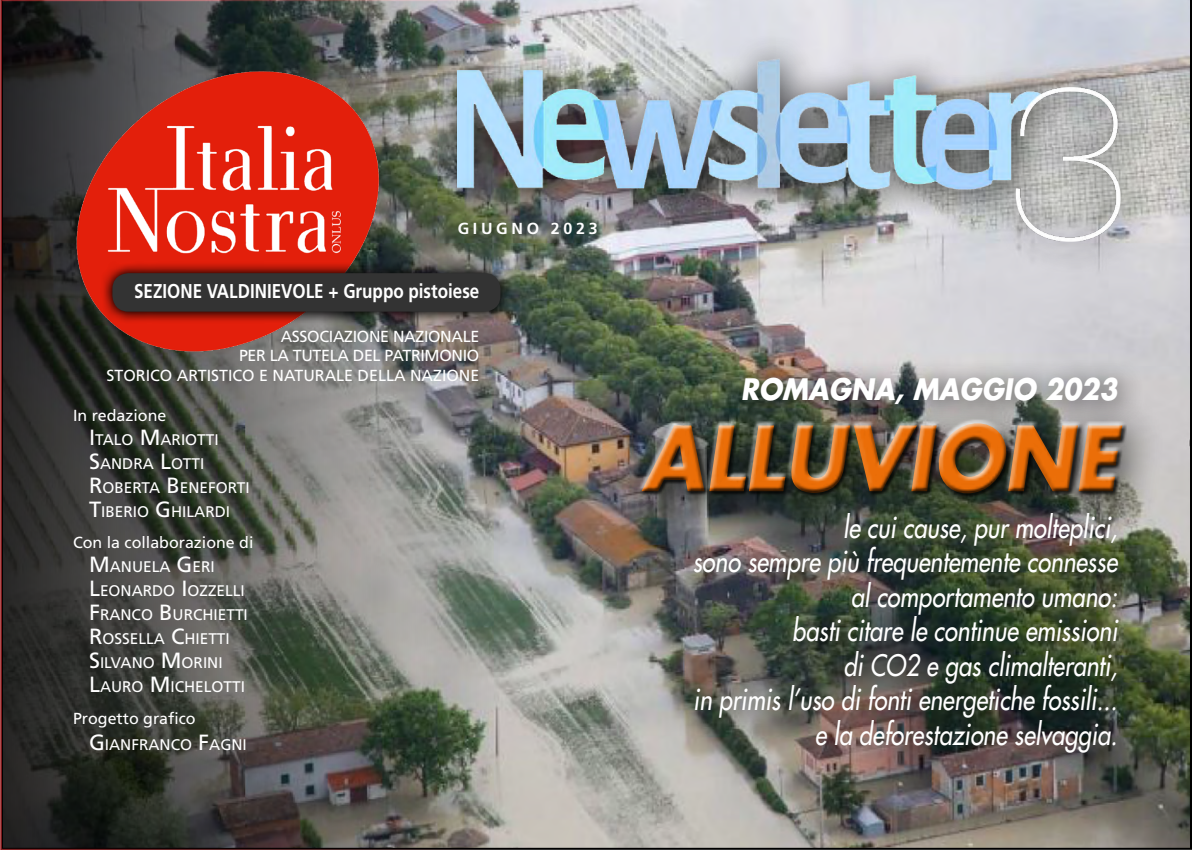
<style>
.page{position:relative;width:1192px;height:850px;background:#fff}
.page>*{position:absolute;margin:0;border:0;box-sizing:border-box;transform-origin:0 0}
.t1{font:italic 700 87.2px "Futura";color:#eb6e08;scale:.92 1}
.t2{font:italic 28.8px/34.4px "Futura";color:#fff;text-align:right;scale:.83 1}
.t3{font:italic 700 28.8px "Futura";color:#fff;scale:.92 1}
.t4{font:700 20px "Frutiger";color:#fff;scale:.85 1}
.t5{font:16px/19.2px "Frutiger";letter-spacing:-.02em;color:#fff;text-align:right}
.t6{font:16px "Frutiger";color:#fff}
.t7{font:700 16px "Frutiger";letter-spacing:.23em;color:#fff}
.t8{font:15.4px/24px "Frutiger";color:#fff}
.s1{font-size:22px}
</style>
<div class="page">
<img style="left:500px;top:0;width:692px;height:850px">
<svg style="left:3px;top:3px;width:494px;height:844px;background:#535550"></svg>
<div style="left:430px;top:33px;width:725px;height:242px;background:#000;opacity:.75"></div>
<img style="left:458px;top:45px;width:686px;height:200px">
<img style="left:68px;top:62px;width:321px;height:299px">
<svg style="left:100px;top:261px;width:412px;height:63px;background:#843228"></svg>
<div style="left:112px;top:273px;width:388px;height:39px;background:#333;border-radius:16px"></div>
<div style="left:436px;top:199px;width:185px;height:60px;background:#000;opacity:.75"></div>
<div style="left:611px;top:390px;width:556px;height:149px;background:#000;opacity:.75"></div>
<div style="left:638px;top:423px;width:488px;height:74px;background:#000;opacity:.75"></div>
<div style="left:675px;top:357px;width:470px;height:424px;background:#000;opacity:.75"></div>
<p class="t7" style="left:458px;top:219px;width:141px">GIUGNO 2023</p>
<p class="t4" style="left:134px;top:280px;width:408px">SEZIONE VALDINIEVOLE + Gruppo pistoiese</p>
<p class="t5" style="left:107px;top:327px;width:374px">ASSOCIAZIONE NAZIONALE<br>PER LA TUTELA DEL PATRIMONIO<br>STORICO ARTISTICO E NATURALE DELLA NAZIONE</p>
<p class="t6" style="left:73px;top:406px;width:95px">In redazione</p>
<p class="t8" style="left:89px;top:427px;width:160px"><span class="s1">I</span>TALO <span class="s1">M</span>ARI OTTI<br><span class="s1">S</span>ANDRA <span class="s1">L</span>OTTI<br><span class="s1">R</span>OBERTA <span class="s1">B</span> ENEFORTI<br><span class="s1">T</span>IBERIO <span class="s1">G</span>HILARDI</p>
<p class="t6" style="left:73px;top:533px;width:182px">Con la collaborazione di</p>
<p class="t8" style="left:89px;top:555px;width:158px"><span class="s1">M</span>ANUELA <span class="s1">G</span>ERI<br><span class="s1">L</span>EONARDO <span class="s1">I</span>OZZELLI<br><span class="s1">F</span>RANCO <span class="s1">B</span> URCHI ETTI<br><span class="s1">R</span>OSS ELLA <span class="s1">C</span>HI ETTI<br><span class="s1">S</span>I LVANO <span class="s1">M</span>ORI NI<br><span class="s1">L</span>AURO <span class="s1">M</span>I CHELOTTI</p>
<p class="t6" style="left:73px;top:709px;width:124px">Progetto grafico</p>
<p class="t8" style="left:89px;top:733px;width:157px"><span class="s1">G</span>IANFRANCO <span class="s1">F</span>AGNI</p>
<p class="t3" style="left:741px;top:369px;width:411px">ROMAGNA, MAGGIO 2023</p>
<h1 class="t1" style="left:642px;top:398px;width:518px">ALLUVIONE</h1>
<p class="t2" style="left:693px;top:510px;width:513px">le cui cause, pur molteplici,<br>sono sempre più frequentemente connesse al comportamento umano:<br>basti citare le continue emissioni<br>di CO2 e gas climalteranti,<br>in primis l’uso di fonti energetiche fossili... e la deforestazione selvaggia.</p>
</div>
